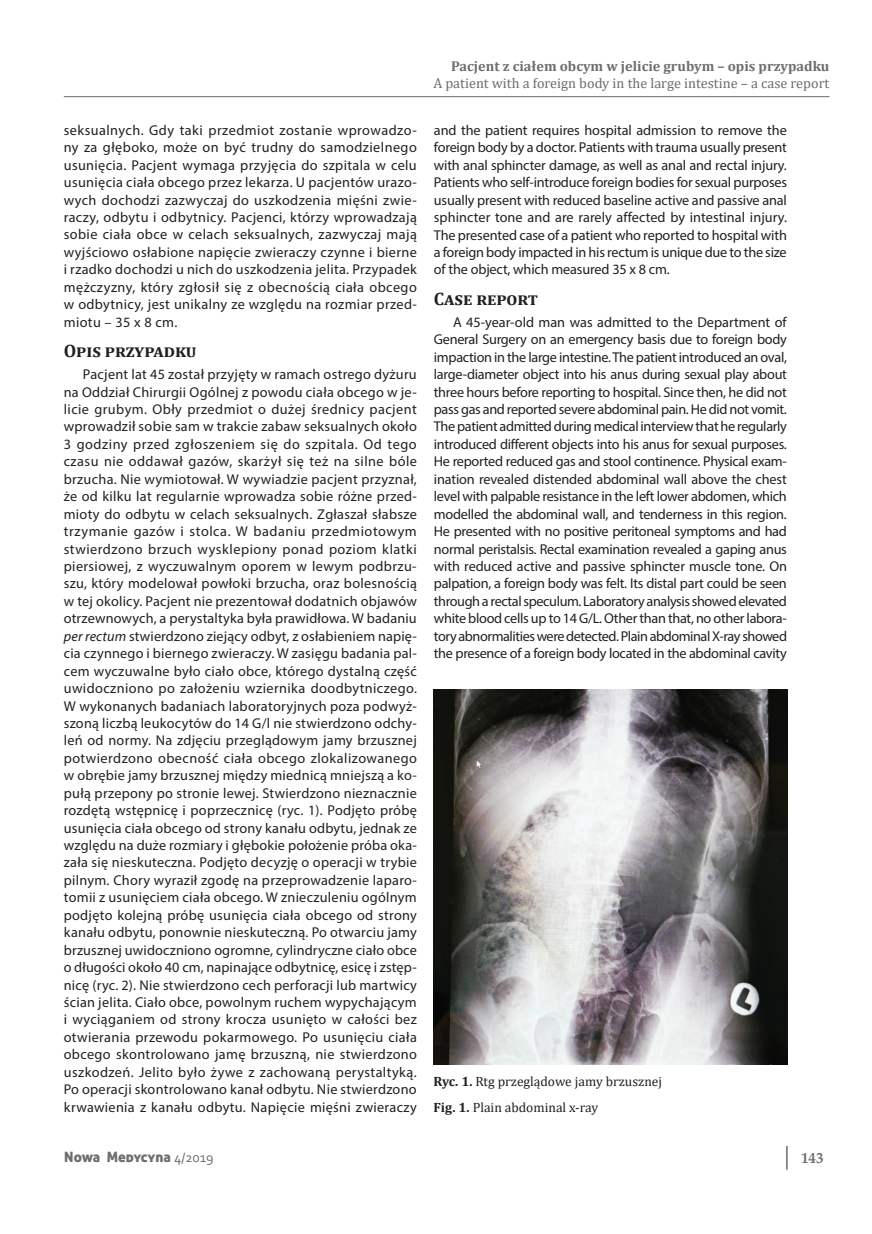
<style>
.page{position:relative;width:872px;height:1234px;background:#fff}
.page>*{position:absolute;margin:0;border:0;box-sizing:border-box;transform-origin:0 0}
.t1{font:700 18px "Cambria";letter-spacing:.02em;color:#231f20}
.t2{font:700 15px "Palatino Linotype";color:#6c6d70}
.t3{font:14.25px/17.4px "Myriad Pro";letter-spacing:.005em;color:#231f20;text-align:justify}
.t4{font:14.25px "Cambria";color:#6c6d70}
.t5{font:700 14.25px "Cambria";color:#6c6d70}
.t6{font:14.25px "Aller Display";letter-spacing:-.005em;color:#6c6d70}
.t7{font:13.5px/25px "Cambria";color:#231f20}
.s1{font-style:italic}
.s2{font-weight:700}
.s3{font-family:"Corbel"}
</style>
<div class="page">
<hr style="left:64px;top:96px;width:765px;height:1px;background:#6c6d70">
<svg style="left:786px;top:1145px;width:1px;height:24px"></svg>
<img style="left:434px;top:689px;width:353px;height:375px">
<p class="t3" style="left:64px;top:121px;width:355px">seksualnych. Gdy taki przedmiot zostanie wprowadzo&shy;ny za głęboko, może on być trudny do samodzielnego usunięcia. Pacjent wymaga przyjęcia do szpitala w celu usunięcia ciała obcego przez lekarza. U pacjentów urazo&shy;wych dochodzi zazwyczaj do uszkodzenia mięśni zwie&shy;raczy, odbytu i odbytnicy. Pacjenci, którzy wprowadzają sobie ciała obce w celach seksualnych, zazwyczaj mają wyjściowo osłabione napięcie zwieraczy czynne i bierne i rzadko dochodzi u nich do uszkodzenia jelita. Przypadek mężczyzny, który zgłosił się z obecnością ciała obcego w odbytnicy, jest unikalny ze względu na rozmiar przed&shy;miotu – 35 x 8 cm.</p>
<p class="t1" style="left:64px;top:338px;width:134px">Opis przypadku</p>
<p class="t3" style="left:64px;top:365px;width:355px;text-indent:19px">Pacjent lat 45 został przyjęty w ramach ostrego dyżuru na Oddział Chirurgii Ogólnej z powodu ciała obcego w je&shy;licie grubym. Obły przedmiot o dużej średnicy pacjent wprowadził sobie sam w trakcie zabaw seksualnych około 3 godziny przed zgłoszeniem się do szpitala. Od tego czasu nie oddawał gazów, skarżył się też na silne bóle brzucha. Nie wymiotował. W wywiadzie pacjent przyznał, że od kilku lat regularnie wprowadza sobie różne przed&shy;mioty do odbytu w celach seksualnych. Zgłaszał słabsze trzymanie gazów i stolca. W badaniu przedmiotowym stwierdzono brzuch wysklepiony ponad poziom klatki piersiowej, z wyczuwalnym oporem w lewym podbrzu&shy;szu, który modelował powłoki brzucha, oraz bolesnością w tej okolicy. Pacjent nie prezentował dodatnich objawów otrzewnowych, a perystaltyka była prawidłowa. W badaniu <span class="s1">per rectum</span> stwierdzono ziejący odbyt, z osłabieniem napię&shy;cia czynnego i biernego zwieraczy. W zasięgu badania pal&shy;cem wyczuwalne było ciało obce, którego dystalną część uwidoczniono po założeniu wziernika doodbytniczego.<br>W wykonanych badaniach laboratoryjnych poza podwyż&shy;szoną liczbą leukocytów do 14 G/l nie stwierdzono odchy&shy;leń od normy. Na zdjęciu przeglądowym jamy brzusznej potwierdzono obecność ciała obcego zlokalizowanego w obrębie jamy brzusznej między miednicą mniejszą a ko&shy;pułą przepony po stronie lewej. Stwierdzono nieznacznie rozdętą wstępnicę i poprzecznicę (ryc. 1). Podjęto próbę usunięcia ciała obcego od strony kanału odbytu, jednak ze względu na duże rozmiary i głębokie położenie próba oka&shy;zała się nieskuteczna. Podjęto decyzję o operacji w trybie pilnym. Chory wyraził zgodę na przeprowadzenie laparo&shy;tomii z usunięciem ciała obcego. W znieczuleniu ogólnym podjęto kolejną próbę usunięcia ciała obcego od strony kanału odbytu, ponownie nieskuteczną. Po otwarciu jamy brzusznej uwidoczniono ogromne, cylindryczne ciało obce o długości około 40 cm, napinające odbytnicę, esicę i zstęp&shy;nicę (ryc. 2). Nie stwierdzono cech perforacji lub martwicy ścian jelita. Ciało obce, powolnym ruchem wypychającym i wyciąganiem od strony krocza usunięto w całości bez otwierania przewodu pokarmowego. Po usunięciu ciała obcego skontrolowano jamę brzuszną, nie stwierdzono uszkodzeń. Jelito było żywe z zachowaną perystaltyką.<br>Po operacji skontrolowano kanał odbytu. Nie stwierdzono krwawienia z kanału odbytu. Napięcie mięśni zwieraczy</p>
<p class="t5" style="left:451px;top:56px;width:380px">Pacjent z ciałem obcym w jelicie grubym – opis przypadku</p>
<p class="t4" style="left:433px;top:74px;width:397px">A patient with a foreign body in the large intestine – a case report</p>
<p class="t3" style="left:434px;top:121px;width:355px">and the patient requires hospital admission to remove the foreign body by a doctor. Patients with trauma usually present with anal sphincter damage, as well as anal and rectal injury.<br>Patients who self-introduce foreign bodies for sexual purposes usually present with reduced baseline active and passive anal sphincter tone and are rarely affected by intestinal injury.<br>The presented case of a patient who reported to hospital with a foreign body impacted in his rectum is unique due to the size of the object, which measured 35 x 8 cm.</p>
<p class="t1" style="left:434px;top:286px;width:106px">Case report</p>
<p class="t3" style="left:434px;top:313px;width:355px;text-indent:19px">A 45-year-old man was admitted to the Department of General Surgery on an emergency basis due to foreign body impaction in the large intestine. The patient introduced an oval, large-diameter object into his anus during sexual play about three hours before reporting to hospital. Since then, he did not pass gas and reported severe abdominal pain. He did not vomit.<br>The patient admitted during medical interview that he regularly introduced different objects into his anus for sexual purposes.<br>He reported reduced gas and stool continence. Physical exam&shy;ination revealed distended abdominal wall above the chest level with palpable resistance in the left lower abdomen, which modelled the abdominal wall, and tenderness in this region.<br>He presented with no positive peritoneal symptoms and had normal peristalsis. Rectal examination revealed a gaping anus with reduced active and passive sphincter muscle tone. On palpation, a foreign body was felt. Its distal part could be seen through a rectal speculum. Laboratory analysis showed elevated white blood cells up to 14 G/L. Other than that, no other labora&shy;tory abnormalities were detected. Plain abdominal X-ray showed the presence of a foreign body located in the abdominal cavity</p>
<p class="t7" style="left:433px;top:1068px;width:230px"><span class="s2">Ryc. 1.</span> Rtg przeglądowe jamy brzusznej<br><span class="s2">Fig. 1.</span> Plain abdominal x-ray</p>
<p class="t6" style="left:64px;top:1147px;width:151px">Nowa Medycyna <span class="s3">4/2019</span></p>
<p class="t2" style="left:801px;top:1146px;width:24px">143</p>
</div>
